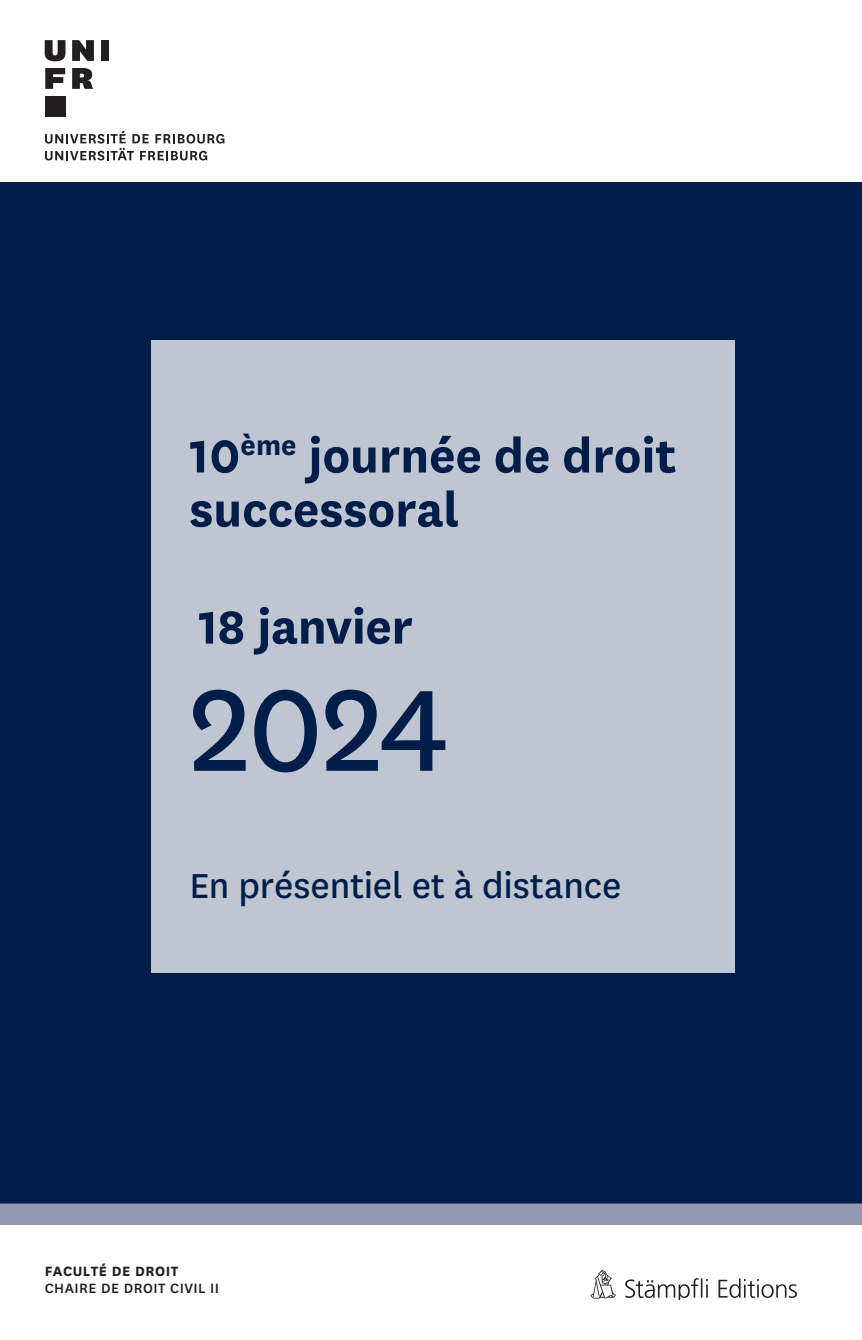
<style>
.page{position:relative;width:862px;height:1340px;background:#fff}
.page>*{position:absolute;margin:0;border:0;box-sizing:border-box;transform-origin:0 0}
.t1{font:135px "National Uni Fr";color:#001e49}
.t2{font:700 54px/54px "National Uni Fr";color:#001e49}
.t3{font:40.5px "National Uni Fr";letter-spacing:-.005em;color:#001e49}
.Fakultät{font:500 15.75px "National Uni Fr";letter-spacing:.03em;color:#231f20}
.Universität{font:700 15.75px "National Uni Fr";letter-spacing:.03em;color:#231f20}
</style>
<div class="page">
<div style="left:0;top:182px;width:861px;height:1021px;background:#001e49"></div>
<svg style="left:45px;top:131px;width:179px;height:29px"></svg>
<svg style="left:45px;top:40px;width:20px;height:21px"></svg>
<svg style="left:72px;top:40px;width:22px;height:21px"></svg>
<div style="left:101px;top:40px;width:8px;height:21px;background:#231f20"></div>
<svg style="left:45px;top:68px;width:20px;height:21px"></svg>
<div style="left:45px;top:96px;width:20px;height:21px;background:#231f20"></div>
<svg style="left:72px;top:68px;width:21px;height:21px"></svg>
<div style="left:0;top:1203px;width:861px;height:21px;background:#9399b0"></div>
<div style="left:151px;top:340px;width:582px;height:632px;background:#bfc6d1"></div>
<svg style="left:590px;top:1269px;width:25px;height:29px"></svg>
<svg style="left:625px;top:1278px;width:82px;height:21px"></svg>
<svg style="left:718px;top:1278px;width:78px;height:19px"></svg>
<p class="t2" style="left:189px;top:425px;width:488px">10<sup>ème</sup> journée de droit successoral</p>
<p class="t2" style="left:198px;top:596px;width:216px">18 janvier</p>
<h1 class="t1" style="left:189px;top:639px;width:261px">2024</h1>
<p class="t3" style="left:189px;top:858px;width:433px">En présentiel et à distance</p>
<p class="Universität" style="left:45px;top:1260px;width:135px">FACULTÉ DE DROIT</p>
<p class="Fakultät" style="left:45px;top:1277px;width:176px">CHAIRE DE DROIT CIVIL II</p>
</div>
